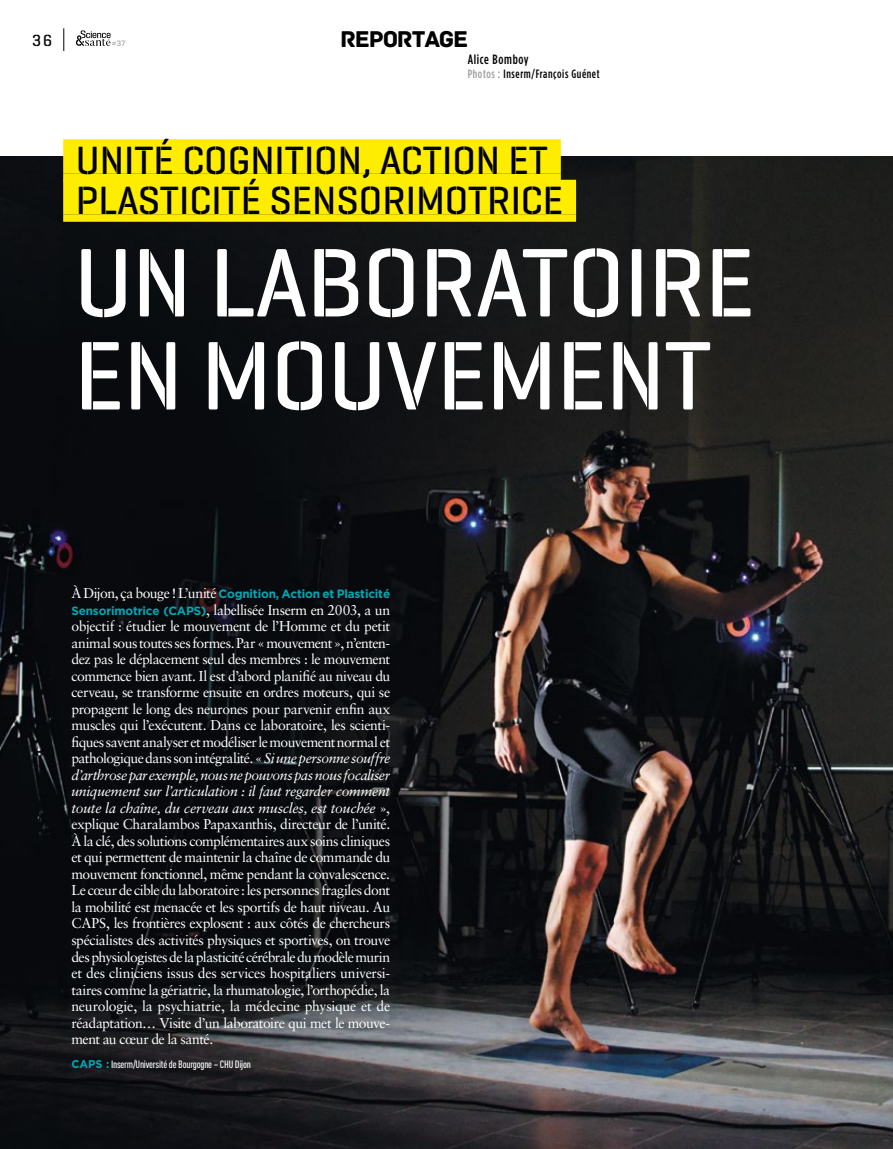
<style>
.page{position:relative;width:893px;height:1149px;background:#fff}
.page>*{position:absolute;margin:0;border:0;box-sizing:border-box;transform-origin:0 0}
.t1{font:500 99px/93px "Geogrotesque Stencil A";letter-spacing:-.01em;color:#fff}
.t2{font:500 40.2px/40.5px "Geogrotesque Stencil A";color:#000}
.t3{font:24px "Archive";letter-spacing:-.05em;color:#000}
.t4{font:500 16.5px "Geogrotesque Stencil A";color:#000}
.t5{font:14.25px/16.5px "Sabon LT Std";letter-spacing:-.035em;color:#fff;text-align:justify}
.t6{font:500 13.5px "Gotham Condensed";letter-spacing:.05em;color:#000}
.t7{font:700 12px "Gotham";letter-spacing:-.015em;color:#00a8b5}
.t8{font:500 12px "Gotham Condensed";letter-spacing:.05em;color:#000}
.t9{font:500 condensed 10.5px "DINOT";letter-spacing:-.02em;color:#fff}
.t10{font:500 7.95px "Geogrotesque Stencil A";color:#9c9e9f}
.s1{color:#9c9e9f}
.s2{font-family:"Sabon LT Std";font-weight:400;font-size:14.25px;color:#fff}
.s3{font-family:"Gotham";font-weight:700;font-size:12px;color:#00a8b5}
.s4{font-style:italic}
.s5{font-family:"Gotham";font-weight:700;font-stretch:normal;font-size:11.25px;color:#00a8b5}
</style>
<div class="page">
<img style="left:0;top:156px;width:893px;height:992px">
<div style="left:63px;top:139px;width:498px;height:35px;background:#ffed00"></div>
<div style="left:63px;top:174px;width:498px;height:7px;background:#ffed00"></div>
<div style="left:63px;top:180px;width:513px;height:34px;background:#ffed00"></div>
<div style="left:63px;top:214px;width:513px;height:8px;background:#ffed00"></div>
<svg style="left:63px;top:28px;width:1px;height:23px"></svg>
<svg style="left:76px;top:30px;width:35px;height:16px"></svg>
<p class="t4" style="left:32px;top:30px;width:21px">36</p>
<p class="t10" style="left:112px;top:38px;width:16px">#37</p>
<h3 class="t3" style="left:340px;top:25px;width:130px">REPORTAGE</h3>
<p class="t6" style="left:468px;top:52px;width:63px">Alice Bomboy</p>
<p class="t8" style="left:468px;top:67px;width:133px"><span class="s1">Photos :</span> Inserm/François Guénet</p>
<h2 class="t2" style="left:76px;top:139px;width:489px">UNITÉ COGNITION, ACTION ET<br>PLASTICITÉ SENSORIMOTRICE</h2>
<h1 class="t1" style="left:74px;top:234px;width:682px">UN LABORATOIRE<br>EN MOUVEMENT</h1>
<p class="t7" style="left:71px;top:587px;width:320px"><span class="s2">À Dijon, ça bouge ! L’unité</span> Cognition, Action et Plasticité</p>
<p class="t5" style="left:71px;top:601px;width:320px"><span class="s3">Sensorimotrice (CAPS)</span>, labellisée Inserm en 2003, a un objectif : étudier le mouvement de l’Homme et du petit animal sous toutes ses formes. Par « mouvement », n’enten&shy;dez pas le déplacement seul des membres : le mouvement commence bien avant. Il est d’abord planifié au niveau du cerveau, se transforme ensuite en ordres moteurs, qui se propagent le long des neurones pour parvenir enfin aux muscles qui l’exécutent. Dans ce laboratoire, les scienti&shy;fiques savent analyser et modéliser le mouvement normal et pathologique dans son intégralité. « <span class="s4">Si une personne souffre d’arthrose par exemple, nous ne pouvons pas nous focaliser uniquement sur l’articulation : il faut regarder comment toute la chaîne, du cerveau aux muscles, est touchée</span> », explique Charalambos Papaxanthis, directeur de l’unité.<br>À la clé, des solutions complémentaires aux soins cliniques et qui permettent de maintenir la chaîne de commande du mouvement fonctionnel, même pendant la convalescence.<br>Le cœur de cible du laboratoire : les personnes fragiles dont la mobilité est menacée et les sportifs de haut niveau. Au CAPS, les frontières explosent : aux côtés de chercheurs spécialistes des activités physiques et sportives, on trouve des physiologistes de la plasticité cérébrale du modèle murin et des cliniciens issus des services hospitaliers universi&shy;taires comme la gériatrie, la rhumatologie, l’orthopédie, la neurologie, la psychiatrie, la médecine physique et de réadaptation… Visite d’un laboratoire qui met le mouve&shy;ment au cœur de la santé.</p>
<p class="t9" style="left:71px;top:1058px;width:181px"><span class="s5">CAPS :</span> Inserm/Université de Bourgogne – CHU Dijon</p>
</div>
